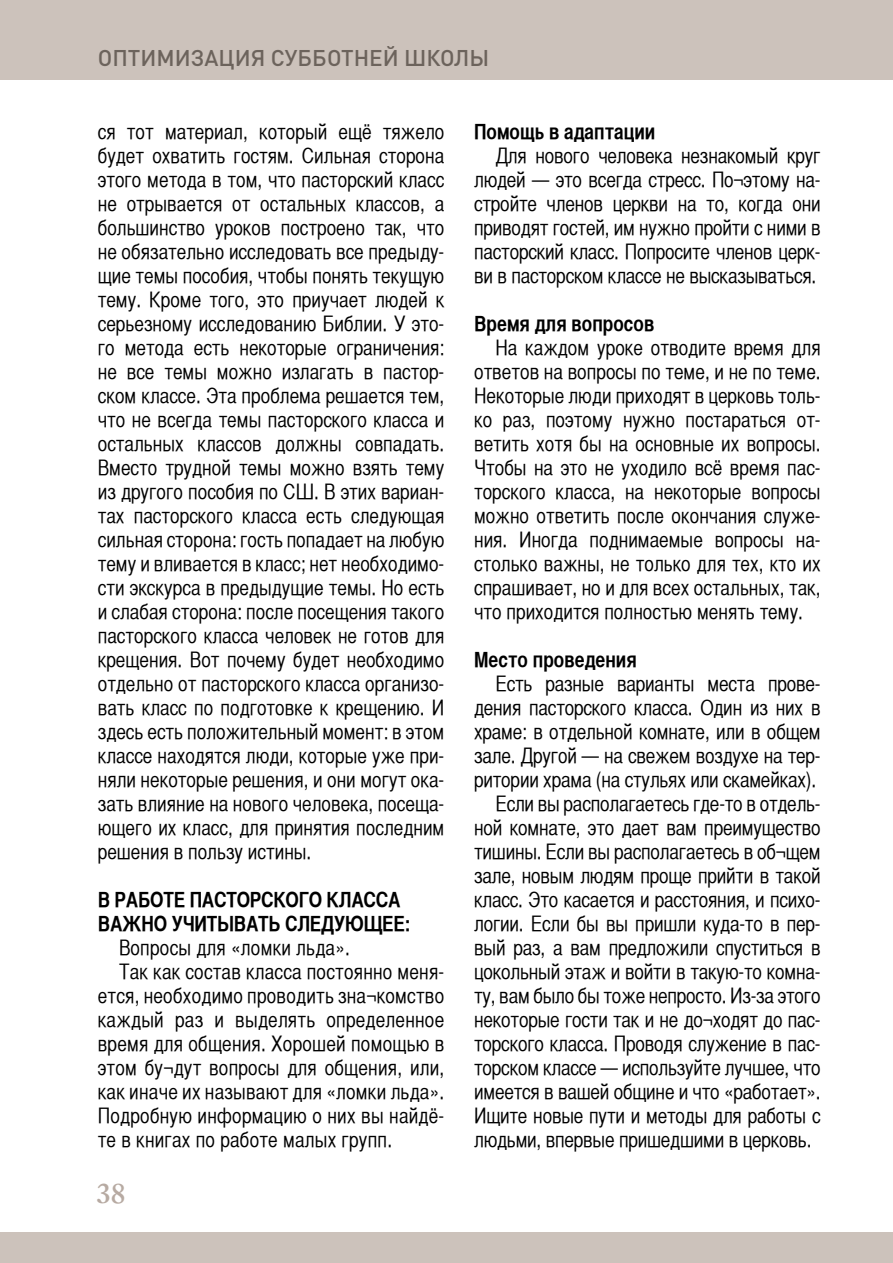
<style>
.page{position:relative;width:893px;height:1263px;background:#fff}
.page>*{position:absolute;margin:0;border:0;box-sizing:border-box;transform-origin:0 0}
.t1{font:700 27px "Bannikova C";color:#b7aaa2}
.t2{font:500 22.5px "DIN Pro";color:#6c635c}
.t3{font:21px/24px "Helvetica CY Plain";letter-spacing:-.01em;color:#000;text-align:justify}
.t4{font:21px "Helvetica CY Plain";letter-spacing:.01em;color:#000}
.t5{font:21px/24px "Helvetica CY Bold";letter-spacing:-.01em;color:#000}
</style>
<div class="page">
<div style="left:0;top:0;width:893px;height:80px;background:#ccc2bb"></div>
<div style="left:0;top:1232px;width:893px;height:31px;background:#ccc2bb"></div>
<p class="t2" style="left:98px;top:43px;width:393px">ОПТИМИЗАЦИЯ СУББОТНЕЙ ШКОЛЫ</p>
<p class="t3" style="left:98px;top:119px;width:348px">ся тот материал, который ещё тяжело будет охватить гостям. Сильная сторона этого метода в том, что пасторский класс не отрывается от остальных классов, а большинство уроков построено так, что не обязательно исследовать все предыду&shy;щие темы пособия, чтобы понять текущую тему. Кроме того, это приучает людей к серьезному исследованию Библии. У это&shy;го метода есть некоторые ограничения: не все темы можно излагать в пастор&shy;ском классе. Эта проблема решается тем, что не всегда темы пасторского класса и остальных классов должны совпадать.<br>Вместо трудной темы можно взять тему из другого пособия по СШ. В этих вариан&shy;тах пасторского класса есть следующая сильная сторона: гость попадает на любую тему и вливается в класс; нет необходимо&shy;сти экскурса в предыдущие темы. Но есть и слабая сторона: после посещения такого пасторского класса человек не готов для крещения. Вот почему будет необходимо отдельно от пасторского класса организо&shy;вать класс по подготовке к крещению. И здесь есть положительный момент: в этом классе находятся люди, которые уже при&shy;няли некоторые решения, и они могут ока&shy;зать влияние на нового человека, посеща&shy;ющего их класс, для принятия последним решения в пользу истины.</p>
<p class="t5" style="left:98px;top:887px;width:314px">В РАБОТЕ ПАСТОРСКОГО КЛАССА<br>ВАЖНО УЧИТЫВАТЬ СЛЕДУЮЩЕЕ:</p>
<p class="t4" style="left:119px;top:935px;width:232px">Вопросы для «ломки льда».</p>
<p class="t4" style="left:119px;top:959px;width:327px">Так как состав класса постоянно меня-</p>
<p class="t4" style="left:98px;top:983px;width:348px">ется, необходимо проводить зна¬комство</p>
<p class="t4" style="left:98px;top:1007px;width:348px">каждый раз и выделять определенное</p>
<p class="t4" style="left:98px;top:1031px;width:348px">время для общения. Хорошей помощью в</p>
<p class="t4" style="left:98px;top:1055px;width:348px">этом бу¬дут вопросы для общения, или,</p>
<p class="t4" style="left:98px;top:1079px;width:348px">как иначе их называют для «ломки льда».</p>
<p class="t4" style="left:98px;top:1103px;width:348px">Подробную информацию о них вы найдё-</p>
<p class="t4" style="left:98px;top:1127px;width:296px">те в книгах по работе малых групп.</p>
<p class="t1" style="left:96px;top:1177px;width:31px">38</p>
<p class="t5" style="left:474px;top:119px;width:183px">Помощь в адаптации</p>
<p class="t3" style="left:474px;top:143px;width:348px;text-indent:21px">Для нового человека незнакомый круг людей — это всегда стресс. По¬этому на&shy;стройте членов церкви на то, когда они приводят гостей, им нужно пройти с ними в пасторский класс. Попросите членов церк&shy;ви в пасторском классе не высказываться.</p>
<p class="t5" style="left:474px;top:311px;width:182px">Время для вопросов</p>
<p class="t3" style="left:474px;top:335px;width:348px;text-indent:21px">На каждом уроке отводите время для ответов на вопросы по теме, и не по теме.<br>Некоторые люди приходят в церковь толь&shy;ко раз, поэтому нужно постараться от&shy;ветить хотя бы на основные их вопросы.<br>Чтобы на это не уходило всё время пас&shy;торского класса, на некоторые вопросы можно ответить после окончания служе&shy;ния. Иногда поднимаемые вопросы на&shy;столько важны, не только для тех, кто их спрашивает, но и для всех остальных, так, что приходится полностью менять тему.</p>
<p class="t5" style="left:474px;top:647px;width:164px">Место проведения</p>
<p class="t3" style="left:495px;top:671px;width:327px">Есть разные варианты места прове-</p>
<p class="t3" style="left:474px;top:695px;width:348px">дения пасторского класса. Один из них в</p>
<p class="t3" style="left:474px;top:719px;width:348px">храме: в отдельной комнате, или в общем</p>
<p class="t3" style="left:474px;top:743px;width:348px">зале. Другой — на свежем воздухе на тер-</p>
<p class="t3" style="left:474px;top:767px;width:344px">ритории храма (на стульях или скамейках).</p>
<p class="t3" style="left:495px;top:791px;width:327px">Если вы располагаетесь где-то в отдель-</p>
<p class="t3" style="left:474px;top:815px;width:348px">ной комнате, это дает вам преимущество</p>
<p class="t3" style="left:474px;top:839px;width:348px">тишины. Если вы располагаетесь в об¬щем</p>
<p class="t3" style="left:474px;top:863px;width:348px">зале, новым людям проще прийти в такой</p>
<p class="t3" style="left:474px;top:887px;width:348px">класс. Это касается и расстояния, и психо-</p>
<p class="t3" style="left:474px;top:911px;width:348px">логии. Если бы вы пришли куда-то в пер-</p>
<p class="t3" style="left:474px;top:935px;width:348px">вый раз, а вам предложили спуститься в</p>
<p class="t3" style="left:474px;top:959px;width:348px">цокольный этаж и войти в такую-то комна-</p>
<p class="t3" style="left:474px;top:983px;width:348px">ту, вам было бы тоже непросто. Из-за этого</p>
<p class="t3" style="left:474px;top:1007px;width:348px">некоторые гости так и не до¬ходят до пас-</p>
<p class="t3" style="left:474px;top:1031px;width:348px">торского класса. Проводя служение в пас-</p>
<p class="t3" style="left:474px;top:1055px;width:348px">торском классе — используйте лучшее, что</p>
<p class="t3" style="left:474px;top:1080px;width:348px">имеется в вашей общине и что «работает».</p>
<p class="t3" style="left:474px;top:1104px;width:348px">Ищите новые пути и методы для работы с</p>
<p class="t3" style="left:474px;top:1128px;width:339px">людьми, впервые пришедшими в церковь.</p>
</div>
